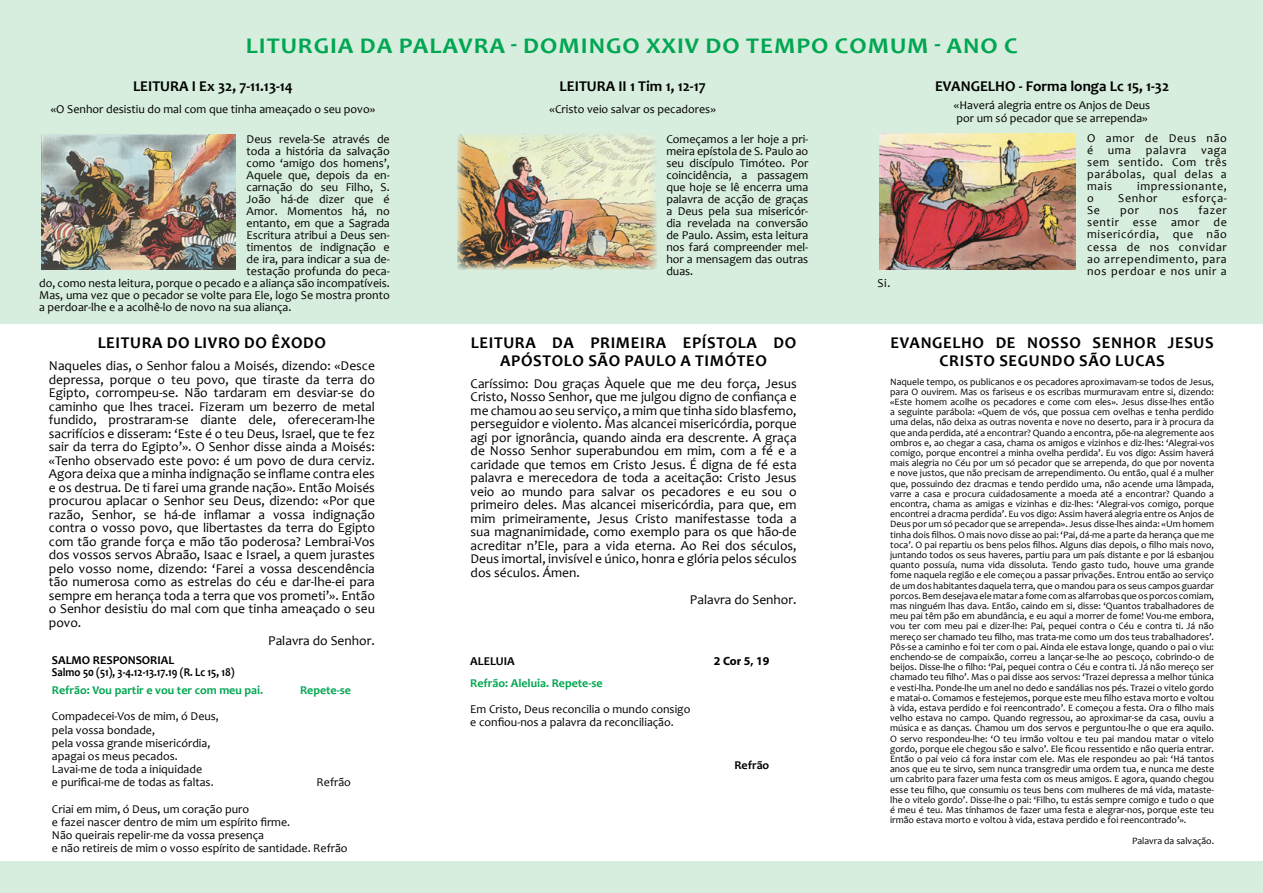
<style>
.page{position:relative;width:1263px;height:893px;background:#fff}
.page>*{position:absolute;margin:0;border:0;box-sizing:border-box;transform-origin:0 0}
.t1{font:700 22.5px "Candara";letter-spacing:.04em;color:#00a651;scale:1.1 1}
.t2{font:700 16.5px/18px "Candara";letter-spacing:.04em;color:#000;text-align:center}
.t3{font:700 15px "Candara";color:#000}
.t4{font:13.5px/13.5px "Candara";color:#000;text-align:justify}
.t5{font:12px/12px "Candara";color:#000}
.t6{font:700 12px/12px "Candara";color:#000}
.t7{font:700 12px "Candara";color:#00a651}
.t8{font:12px "Candara";letter-spacing:.05em;color:#000}
.t9{font:700 12px "Myriad Pro";color:#000}
.t10{font:9.75px/10.2px "Candara";color:#000;text-align:justify}
</style>
<div class="page">
<div style="left:0;top:0;width:1263px;height:323px;background:#d7eddd"></div>
<img style="left:42px;top:134px;width:194px;height:136px">
<img style="left:457px;top:133px;width:199px;height:137px">
<img style="left:880px;top:134px;width:195px;height:136px">
<div style="left:0;top:861px;width:1263px;height:32px;background:#d7eddd"></div>
<h1 class="t1" style="left:246px;top:31px;width:703px">LITURGIA DA PALAVRA - DOMINGO XXIV DO TEMPO COMUM - ANO C</h1>
<h3 class="t3" style="left:133px;top:77px;width:161px">LEITURA I Ex 32, 7-11.13-14</h3>
<p class="t5" style="left:51px;top:103px;width:326px">«O Senhor desistiu do mal com que tinha ameaçado o seu povo»</p>
<p class="t5" style="left:247px;top:133px;width:145px">Deus revela-Se através de</p>
<p class="t5" style="left:247px;top:145px;width:145px">toda a história da salvação</p>
<p class="t5" style="left:247px;top:157px;width:145px">como ‘amigo dos homens’,</p>
<p class="t5" style="left:247px;top:169px;width:145px">Aquele que, depois da en-</p>
<p class="t5" style="left:247px;top:181px;width:145px">carnação do seu Filho, S.</p>
<p class="t5" style="left:247px;top:193px;width:145px">João há-de dizer que é</p>
<p class="t5" style="left:247px;top:205px;width:145px">Amor. Momentos há, no</p>
<p class="t5" style="left:247px;top:217px;width:145px">entanto, em que a Sagrada</p>
<p class="t5" style="left:247px;top:229px;width:145px">Escritura atribui a Deus sen-</p>
<p class="t5" style="left:247px;top:241px;width:145px">timentos de indignação e</p>
<p class="t5" style="left:247px;top:253px;width:145px">de ira, para indicar a sua de-</p>
<p class="t5" style="left:247px;top:265px;width:145px">testação profunda do peca-</p>
<p class="t5" style="left:39px;top:277px;width:352px">do, como nesta leitura, porque o pecado e a aliança são incompatíveis.</p>
<p class="t5" style="left:39px;top:289px;width:352px">Mas, uma vez que o pecador se volte para Ele, logo Se mostra pronto</p>
<p class="t5" style="left:39px;top:301px;width:254px">a perdoar-lhe e a acolhê-lo de novo na sua aliança.</p>
<h2 class="t2" style="left:98px;top:334px;width:230px">LEITURA DO LIVRO DO ÊXODO</h2>
<p class="t4" style="left:49px;top:359px;width:328px">Naqueles dias, o Senhor falou a Moisés, dizendo: «Desce depressa, porque o teu povo, que tiraste da terra do Egipto, corrompeu-se. Não tardaram em desviar-se do caminho que lhes tracei. Fizeram um bezerro de metal fundido, prostraram-se diante dele, ofereceram-lhe sacrifícios e disseram: ‘Este é o teu Deus, Israel, que te fez sair da terra do Egipto’». O Senhor disse ainda a Moisés: «Tenho observado este povo: é um povo de dura cerviz.<br>Agora deixa que a minha indignação se inflame contra eles e os destrua. De ti farei uma grande nação». Então Moisés procurou aplacar o Senhor seu Deus, dizendo: «Por que razão, Senhor, se há-de inflamar a vossa indignação contra o vosso povo, que libertastes da terra do Egipto com tão grande força e mão tão poderosa? Lembrai-Vos dos vossos servos Abraão, Isaac e Israel, a quem jurastes pelo vosso nome, dizendo: ‘Farei a vossa descendência tão numerosa como as estrelas do céu e dar-lhe-ei para sempre em herança toda a terra que vos prometi’». Então o Senhor desistiu do mal com que tinha ameaçado o seu povo.</p>
<h3 class="t4" style="left:268px;top:633px;width:108px">Palavra do Senhor.</h3>
<p class="t6" style="left:52px;top:654px;width:184px">SALMO RESPONSORIAL<br>Salmo 50 (51), 3-4.12-13.17.19 (R. Lc 15, 18)</p>
<p class="t7" style="left:52px;top:682px;width:213px">Refrão: Vou partir e vou ter com meu pai.</p>
<p class="t7" style="left:300px;top:682px;width:52px">Repete-se</p>
<p class="t5" style="left:52px;top:710px;width:169px;line-height:13.2px">Compadecei-Vos de mim, ó Deus, pela vossa bondade,<br>pela vossa grande misericórdia, apagai os meus pecados.<br>Lavai-me de toda a iniquidade<br>e purificai-me de todas as faltas.</p>
<p class="t5" style="left:317px;top:776px;width:36px">Refrão</p>
<p class="t5" style="left:52px;top:802px;width:297px;line-height:13.2px">Criai em mim, ó Deus, um coração puro<br>e fazei nascer dentro de mim um espírito firme.<br>Não queirais repelir-me da vossa presença<br>e não retireis de mim o vosso espírito de santidade. Refrão</p>
<h3 class="t3" style="left:560px;top:77px;width:148px">LEITURA II 1 Tim 1, 12-17</h3>
<p class="t5" style="left:549px;top:103px;width:168px">«Cristo veio salvar os pecadores»</p>
<p class="t5" style="left:666px;top:133px;width:143px;text-align:justify">Começamos a ler hoje a pri&shy;meira epístola de S. Paulo ao seu discípulo Timóteo. Por coincidência, a passagem que hoje se lê encerra uma palavra de acção de graças a Deus pela sua misericór&shy;dia revelada na conversão de Paulo. Assim, esta leitura nos fará compreender mel&shy;hor a mensagem das outras duas.</p>
<h2 class="t2" style="left:471px;top:333px;width:327px">LEITURA DA PRIMEIRA EPÍSTOLA DO<br>APÓSTOLO SÃO PAULO A TIMÓTEO</h2>
<p class="t4" style="left:471px;top:377px;width:328px">Caríssimo: Dou graças Àquele que me deu força, Jesus Cristo, Nosso Senhor, que me julgou digno de confiança e me chamou ao seu serviço, a mim que tinha sido blasfemo, perseguidor e violento. Mas alcancei misericórdia, porque agi por ignorância, quando ainda era descrente. A graça de Nosso Senhor superabundou em mim, com a fé e a caridade que temos em Cristo Jesus. É digna de fé esta palavra e merecedora de toda a aceitação: Cristo Jesus veio ao mundo para salvar os pecadores e eu sou o primeiro deles. Mas alcancei misericórdia, para que, em mim primeiramente, Jesus Cristo manifestasse toda a sua magnanimidade, como exemplo para os que hão-de acreditar n’Ele, para a vida eterna. Ao Rei dos séculos, Deus imortal, invisível e único, honra e glória pelos séculos dos séculos. Ámen.</p>
<h3 class="t4" style="left:690px;top:593px;width:108px">Palavra do Senhor.</h3>
<p class="t6" style="left:470px;top:654px;width:46px">ALELUIA</p>
<p class="t9" style="left:714px;top:653px;width:57px">2 Cor 5, 19</p>
<p class="t7" style="left:470px;top:675px;width:134px">Refrão: Aleluia. Repete-se</p>
<p class="t5" style="left:470px;top:703px;width:222px;line-height:13.2px">Em Cristo, Deus reconcilia o mundo consigo e confiou-nos a palavra da reconciliação.</p>
<p class="t6" style="left:734px;top:759px;width:36px">Refrão</p>
<p class="t5" style="left:877px;top:276px;width:14px">Si.</p>
<h3 class="t3" style="left:935px;top:77px;width:236px">EVANGELHO - Forma longa Lc 15, 1-32</h3>
<p class="t5" style="left:954px;top:98px;width:198px;line-height:13.5px">«Haverá alegria entre os Anjos de Deus por um só pecador que se arrependa»</p>
<p class="t5" style="left:1087px;top:132px;width:141px;text-align:justify">O amor de Deus não é uma palavra vaga sem sentido. Com três parábolas, qual delas a mais</p>
<p class="t8" style="left:1137px;top:179px;width:91px">impressionante,</p>
<p class="t5" style="left:1087px;top:192px;width:8px">o</p>
<p class="t5" style="left:1118px;top:192px;width:41px">Senhor</p>
<p class="t8" style="left:1182px;top:191px;width:46px">esforça-</p>
<p class="t5" style="left:1087px;top:204px;width:14px">Se</p>
<p class="t5" style="left:1120px;top:204px;width:20px">por</p>
<p class="t5" style="left:1159px;top:204px;width:21px">nos</p>
<p class="t5" style="left:1087px;top:204px;width:141px;text-align:justify;text-indent:112px">fazer sentir esse amor de misericórdia, que não cessa de nos convidar ao arrependimento, para nos perdoar e nos unir a</p>
<h2 class="t2" style="left:890px;top:333px;width:325px">EVANGELHO DE NOSSO SENHOR JESUS<br>CRISTO SEGUNDO SÃO LUCAS</h2>
<p class="t10" style="left:890px;top:376px;width:325px">Naquele tempo, os publicanos e os pecadores aproximavam-se todos de Jesus, para O ouvirem. Mas os fariseus e os escribas murmuravam entre si, dizendo: «Este homem acolhe os pecadores e come com eles». Jesus disse-lhes então a seguinte parábola: «Quem de vós, que possua cem ovelhas e tenha perdido uma delas, não deixa as outras noventa e nove no deserto, para ir à procura da que anda perdida, até a encontrar? Quando a encontra, põe-na alegremente aos ombros e, ao chegar a casa, chama os amigos e vizinhos e diz-lhes: ‘Alegrai-vos comigo, porque encontrei a minha ovelha perdida’. Eu vos digo: Assim haverá mais alegria no Céu por um só pecador que se arrependa, do que por noventa e nove justos, que não precisam de arrependimento. Ou então, qual é a mulher que, possuindo dez dracmas e tendo perdido uma, não acende uma lâmpada, varre a casa e procura cuidadosamente a moeda até a encontrar? Quando a encontra, chama as amigas e vizinhas e diz-lhes: ‘Alegrai-vos comigo, porque encontrei a dracma perdida’. Eu vos digo: Assim haverá alegria entre os Anjos de Deus por um só pecador que se arrependa». Jesus disse-lhes ainda: «Um homem tinha dois filhos. O mais novo disse ao pai: ‘Pai, dá-me a parte da herança que me toca’. O pai repartiu os bens pelos filhos. Alguns dias depois, o filho mais novo, juntando todos os seus haveres, partiu para um país distante e por lá esbanjou quanto possuía, numa vida dissoluta. Tendo gasto tudo, houve uma grande fome naquela região e ele começou a passar privações. Entrou então ao serviço de um dos habitantes daquela terra, que o mandou para os seus campos guardar porcos. Bem desejava ele matar a fome com as alfarrobas que os porcos comiam, mas ninguém lhas dava. Então, caindo em si, disse: ‘Quantos trabalhadores de meu pai têm pão em abundância, e eu aqui a morrer de fome! Vou-me embora, vou ter com meu pai e dizer-lhe: Pai, pequei contra o Céu e contra ti. Já não mereço ser chamado teu filho, mas trata-me como um dos teus trabalhadores’.<br>Pôs-se a caminho e foi ter com o pai. Ainda ele estava longe, quando o pai o viu: enchendo-se de compaixão, correu a lançar-se-lhe ao pescoço, cobrindo-o de beijos. Disse-lhe o filho: ‘Pai, pequei contra o Céu e contra ti. Já não mereço ser chamado teu filho’. Mas o pai disse aos servos: ‘Trazei depressa a melhor túnica e vesti-lha. Ponde-lhe um anel no dedo e sandálias nos pés. Trazei o vitelo gordo e matai-o. Comamos e festejemos, porque este meu filho estava morto e voltou à vida, estava perdido e foi reencontrado’. E começou a festa. Ora o filho mais velho estava no campo. Quando regressou, ao aproximar-se da casa, ouviu a música e as danças. Chamou um dos servos e perguntou-lhe o que era aquilo.<br>O servo respondeu-lhe: ‘O teu irmão voltou e teu pai mandou matar o vitelo gordo, porque ele chegou são e salvo’. Ele ficou ressentido e não queria entrar.<br>Então o pai veio cá fora instar com ele. Mas ele respondeu ao pai: ‘Há tantos anos que eu te sirvo, sem nunca transgredir uma ordem tua, e nunca me deste um cabrito para fazer uma festa com os meus amigos. E agora, quando chegou esse teu filho, que consumiu os teus bens com mulheres de má vida, mataste&shy;lhe o vitelo gordo’. Disse-lhe o pai: ‘Filho, tu estás sempre comigo e tudo o que é meu é teu. Mas tínhamos de fazer uma festa e alegrar-nos, porque este teu irmão estava morto e voltou à vida, estava perdido e foi reencontrado’».</p>
<p class="t10" style="left:1132px;top:835px;width:84px">Palavra da salvação.</p>
</div>
